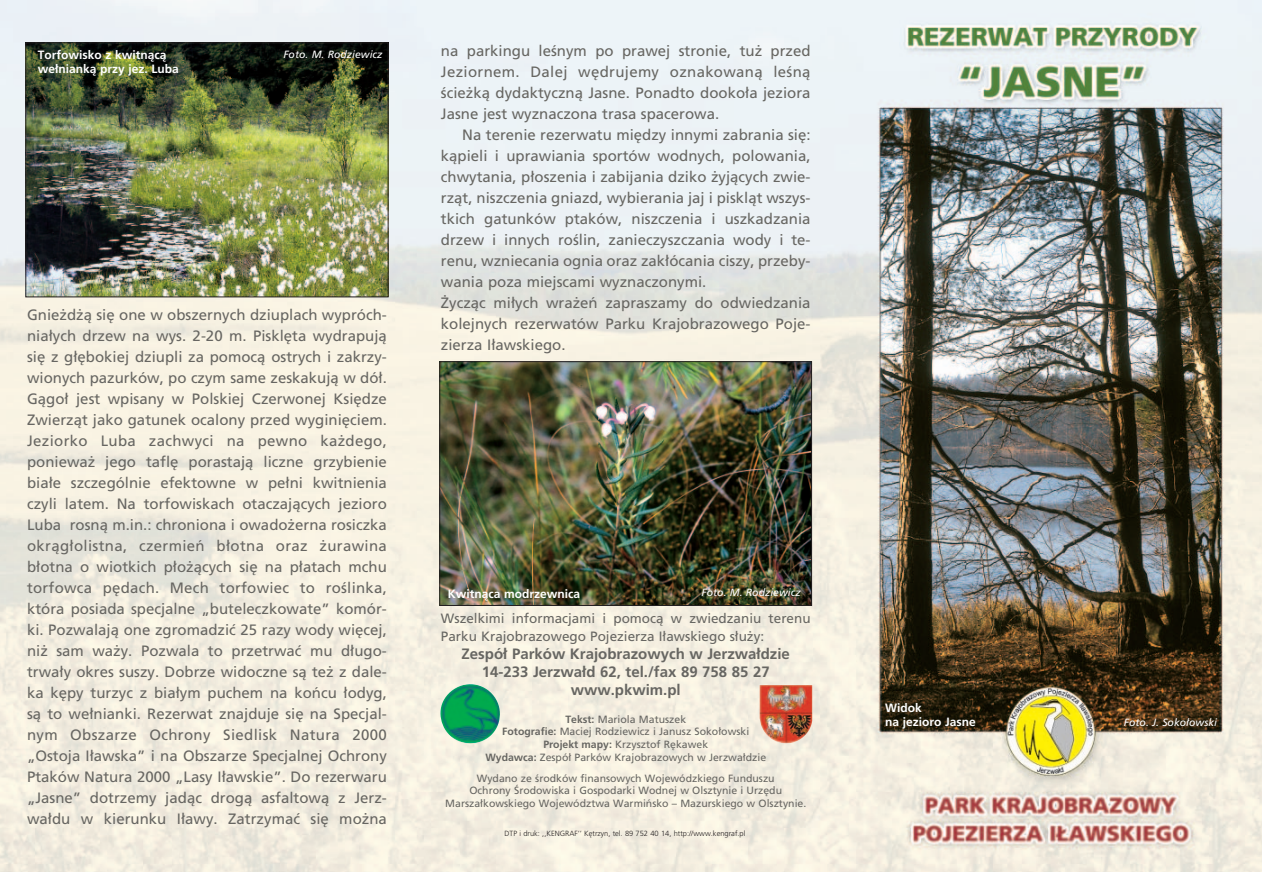
<style>
.page{position:relative;width:1263px;height:872px;background:#fff}
.page>*{position:absolute;margin:0;border:0;box-sizing:border-box;transform-origin:0 0}
.t1{font:15px/21px "Pfrutiger Roman";color:#676662;text-align:justify}
.t2{font:700 15px/18px "Pfrutiger";color:#676662;text-align:center}
.t3{font:13.5px/17.4px "Pfrutiger Roman";color:#676662}
.t4{font:700 12px/14.4px "Pfrutiger";color:#fff}
.t5{font:10.5px/12.6px "Pfrutiger Roman";color:#676662;text-align:center}
.t6{font:italic 10.5px "Pfrutiger";color:#fff}
.t7{font:300 7.5px "Pfrutiger";color:#231f20}
.s1{font-family:"Pfrutiger";font-weight:700}
</style>
<div class="page">
<img style="left:0;top:0;width:1262px;height:872px">
<img style="left:28px;top:45px;width:358px;height:250px">
<div style="left:26px;top:43px;width:362px;height:254px;border:1px solid #231f20"></div>
<img style="left:441px;top:363px;width:369px;height:240px">
<div style="left:439px;top:361px;width:373px;height:244px;border:1px solid #231f20"></div>
<img style="left:440px;top:684px;width:60px;height:59px">
<img style="left:760px;top:685px;width:52px;height:58px">
<p class="t4" style="left:38px;top:49px;width:143px">Torfowisko z kwitnàcà we∏niankà przy jez. Luba</p>
<p class="t6" style="left:283px;top:50px;width:101px">Foto. M. Rodziewicz</p>
<p class="t1" style="left:27px;top:305px;width:361px">Gnie˝d˝à si´ one w obszernych dziuplach wypróch&shy;nia∏ych drzew na wys. 2-20 m. Piskl´ta wydrapujà si´ z g∏´bokiej dziupli za pomocà ostrych i zakrzy&shy;wionych pazurków, po czym same zeskakujà w dó∏.<br>Gàgo∏ jest wpisany w Polskiej Czerwonej Ksi´dze Zwierzàt jako gatunek ocalony przed wygini´ciem.<br>Jeziorko Luba zachwyci na pewno ka˝dego, poniewa˝ jego tafl´ porastajà liczne grzybienie bia∏e szczególnie efektowne w pe∏ni kwitnienia czyli latem. Na torfowiskach otaczajàcych jezioro Luba rosnà m.in.: chroniona i owado˝erna rosiczka okràg∏olistna, czermieƒ b∏otna oraz ˝urawina b∏otna o wiotkich p∏o˝àcych si´ na p∏atach mchu torfowca p´dach. Mech torfowiec to roÊlinka, która posiada specjalne „buteleczkowate” komór&shy;ki. Pozwalajà one zgromadziç 25 razy wody wi´cej, ni˝ sam wa˝y. Pozwala to przetrwaç mu d∏ugo&shy;trwa∏y okres suszy. Dobrze widoczne sà te˝ z dale&shy;ka k´py turzyc z bia∏ym puchem na koƒcu ∏odyg, sà to we∏nianki. Rezerwat znajduje si´ na Specjal&shy;nym Obszarze Ochrony Siedlisk Natura 2000 „Ostoja I∏awska” i na Obszarze Specjalnej Ochrony Ptaków Natura 2000 „Lasy I∏awskie”. Do rezerwaru „Jasne” dotrzemy jadàc drogà asfaltowà z Jerz&shy;wa∏du w kierunku I∏awy. Zatrzymaç si´ mo˝na</p>
<p class="t1" style="left:441px;top:42px;width:371px">na parkingu leÊnym po prawej stronie, tu˝ przed Jeziornem. Dalej w´drujemy oznakowanà leÊnà Êcie˝kà dydaktycznà Jasne. Ponadto dooko∏a jeziora Jasne jest wyznaczona trasa spacerowa.</p>
<p class="t1" style="left:441px;top:126px;width:371px;text-align:left;text-indent:21px">Na terenie rezerwatu mi´dzy innymi zabrania si´: kàpieli i uprawiania sportów wodnych, polowania, chwytania, p∏oszenia i zabijania dziko ˝yjàcych zwie&shy;rzàt, niszczenia gniazd, wybierania jaj i pisklàt wszys&shy;tkich gatunków ptaków, niszczenia i uszkadzania drzew i innych roÊlin, zanieczyszczania wody i te&shy;renu, wzniecania ognia oraz zak∏ócania ciszy, przeby&shy;wania poza miejscami wyznaczonymi.<br>˚yczàc mi∏ych wra˝eƒ zapraszamy do odwiedzania kolejnych rezerwatów Parku Krajobrazowego Poje&shy;zierza I∏awskiego.</p>
<p class="t4" style="left:448px;top:587px;width:134px">Kwitnàca modrzewnica</p>
<p class="t6" style="left:702px;top:589px;width:101px">Foto. M. Rodziewicz</p>
<p class="t3" style="left:441px;top:611px;width:371px">Wszelkimi informacjami i pomocà w zwiedzaniu terenu<br>Parku Krajobrazowego Pojezierza I∏awskiego s∏u˝y:</p>
<p class="t2" style="left:462px;top:646px;width:330px">Zespó∏ Parków Krajobrazowych w Jerzwa∏dzie<br>14-233 Jerzwa∏d 62, tel./fax 89 758 85 27 www.pkwim.pl</p>
<p class="t5" style="left:485px;top:713px;width:282px"><span class="s1">Tekst:</span> Mariola Matuszek<br><span class="s1">Fotografie:</span> Maciej Rodziewicz i Janusz Soko∏owski <span class="s1">Projekt mapy:</span> Krzysztof R´kawek<br><span class="s1">Wydawca:</span> Zespó∏ Parków Krajobrazowych w Jerzwa∏dzie</p>
<p class="t5" style="left:445px;top:772px;width:363px">Wydano ze Êrodków finansowych Wojewódzkiego Funduszu<br>Ochrony Ârodowiska i Gospodarki Wodnej w Olsztynie i Urz´du<br>Marsza∏kowskiego Województwa Warmiƒsko – Mazurskiego w Olsztynie.</p>
<p class="t7" style="left:505px;top:830px;width:242px">DTP i druk: ,,KENGRAF’’ K´trzyn, tel. 89 752 40 14, http://www.kengraf.pl</p>
<p class="t4" style="left:885px;top:701px;width:92px">Widok<br>na jezioro Jasne</p>
<p class="t6" style="left:1124px;top:718px;width:95px">Foto. J. Soko∏owski</p>
</div>
